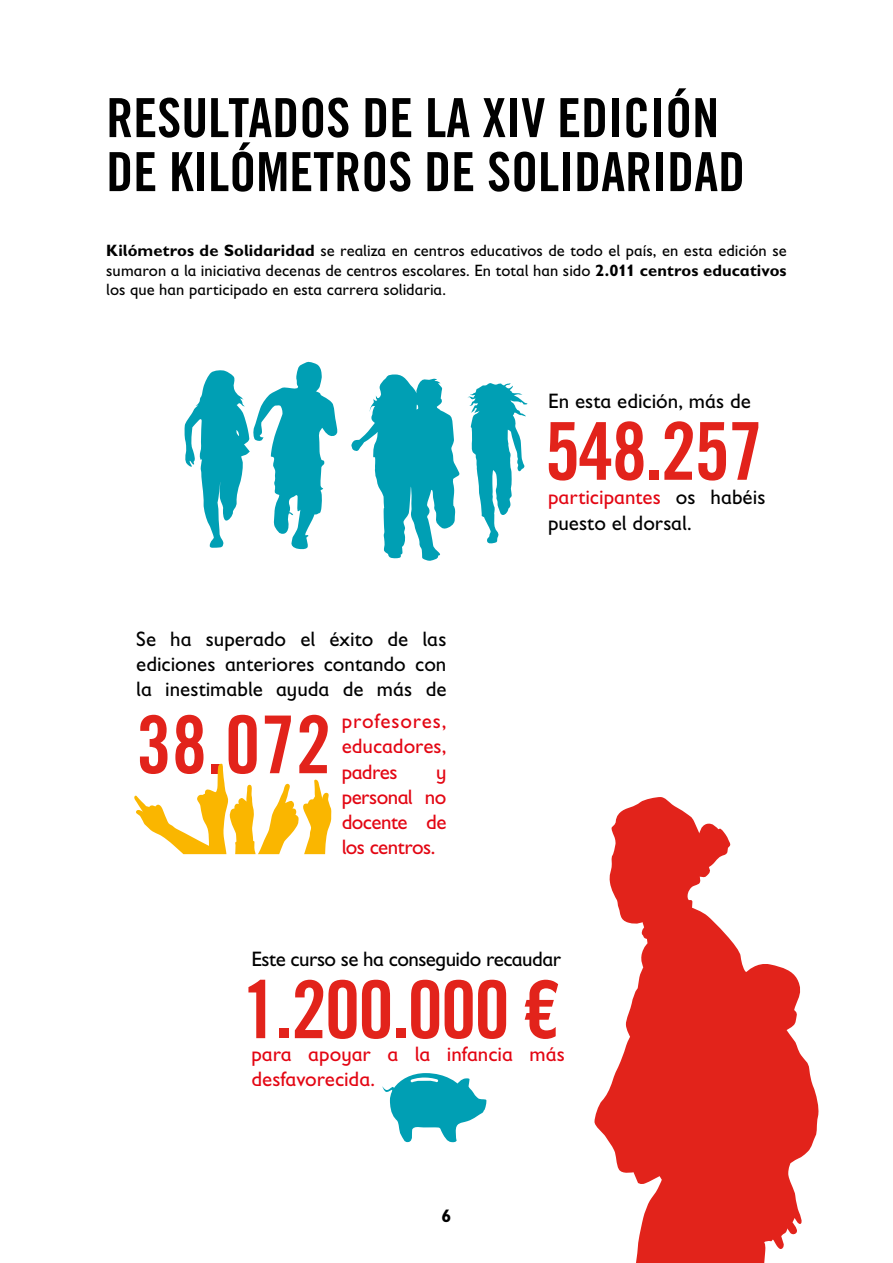
<style>
.page{position:relative;width:893px;height:1263px;background:#fff}
.page>*{position:absolute;margin:0;border:0;box-sizing:border-box;transform-origin:0 0}
.t1{font:79.8px "Trade Gothic LT Com Bd Cn 20";letter-spacing:-.025em;color:#e2231b}
.t2{font:54px/54px "Trade Gothic LT Com Bd Cn 20";color:#000}
.t3{font:21px/25.2px "Gill Sans Infant Std";color:#000}
.t4{font:21px/25.2px "Gill Sans Infant Std";letter-spacing:-.005em;color:#e30613;text-align:justify}
.t5{font:21px "Gill Sans Infant Std";letter-spacing:-.025em;color:#000}
.t6{font:700 18px "Gill Sans Infant Std";color:#000}
.t7{font:16.5px/19.8px "Gill Sans Infant Std";letter-spacing:.005em;color:#000;text-align:justify}
.s1{font-weight:700}
.s2{color:#e30613}
</style>
<div class="page">
<svg style="left:594px;top:797px;width:225px;height:466px;fill:#e2231b"></svg>
<svg style="left:184px;top:361px;width:153px;height:189px"></svg>
<svg style="left:351px;top:374px;width:109px;height:187px"></svg>
<svg style="left:467px;top:383px;width:61px;height:161px"></svg>
<svg style="left:134px;top:763px;width:198px;height:91px"></svg>
<svg style="left:382px;top:1073px;width:105px;height:70px"></svg>
<h2 class="t2" style="left:106px;top:90px;width:640px">RESULTADOS DE LA XIV EDICIÓN<br>DE KILÓMETROS DE SOLIDARIDAD</h2>
<p class="t7" style="left:106px;top:240px;width:682px"><span class="s1">Kilómetros de Solidaridad</span> se realiza en centros educativos de todo el país, en esta edición se sumaron a la iniciativa decenas de centros escolares. En total han sido <span class="s1">2.011 centros educativos </span>los que han participado en esta carrera solidaria.</p>
<p class="t3" style="left:548px;top:388px;width:204px">En esta edición, más de</p>
<h1 class="t1" style="left:545px;top:403px;width:220px">548.257</h1>
<p class="t3" style="left:136px;top:626px;width:312px;text-align:justify">Se ha superado el éxito de las ediciones anteriores contando con la inestimable ayuda de más de</p>
<h1 class="t1" style="left:136px;top:696px;width:197px">38.072</h1>
<p class="t4" style="left:342px;top:708px;width:106px">profesores, educadores, padres</p>
<p class="t4" style="left:342px;top:759px;width:106px;text-indent:94px">y personal no docente de los centros.</p>
<p class="t3" style="left:548px;top:485px;width:219px"><span class="s2">participantes</span> os habéis puesto el dorsal.</p>
<p class="t5" style="left:251px;top:947px;width:311px">Este curso se ha conseguido recaudar</p>
<h1 class="t1" style="left:242px;top:961px;width:318px">1.200.000 €</h1>
<p class="t4" style="left:251px;top:1041px;width:315px">para apoyar a la infancia más desfavorecida.</p>
<p class="t6" style="left:441px;top:1205px;width:11px">6</p>
</div>
